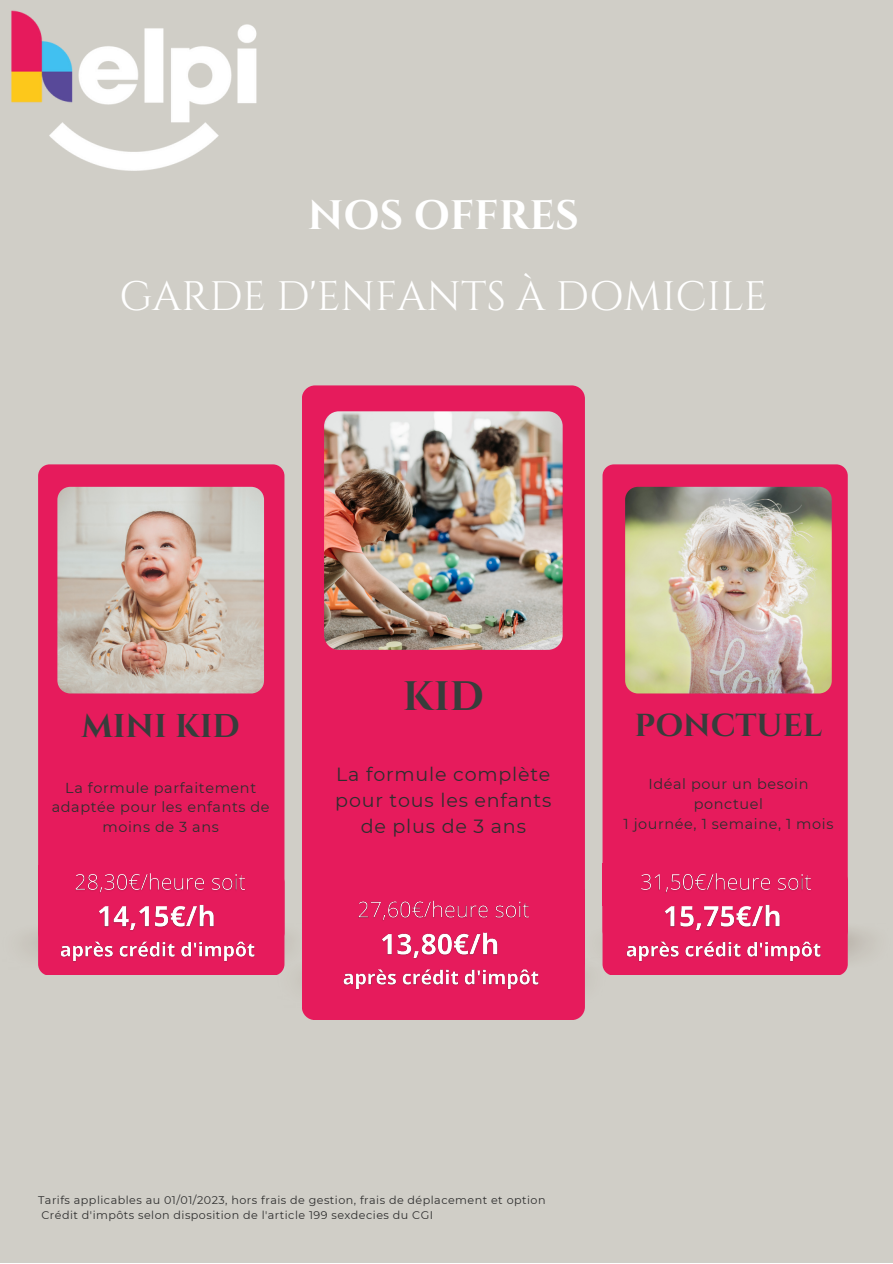
<style>
.page{position:relative;width:893px;height:1264px;background:#fff}
.page>*{position:absolute;margin:0;border:0;box-sizing:border-box;transform-origin:0 0}
.t1{font:41.1px "Cinzel";color:#fff}
.t2{font:700 41.1px "Cinzel";color:#fff}
.t3{font:700 41.1px "Cinzel";color:#373d3b}
.t4{font:700 32.85px "Cinzel";color:#373d3b}
.t5{font:700 31.8px "Cinzel";color:#373d3b}
.t6{font:19.05px/26px "Montserrat";letter-spacing:.04em;color:#2e2e2e;text-align:center}
.t7{font:14.4px/19.6px "Montserrat";letter-spacing:.04em;color:#2e2e2e;text-align:center}
.t8{font:11.1px/14.9px "Montserrat";letter-spacing:.04em;color:#2e2e2e}
</style>
<div class="page">
<div style="left:0;top:0;width:892px;height:1262px;background:#d0cec7"></div>
<img style="left:31px;top:921px;width:254px;height:50px">
<div style="left:38px;top:464px;width:246px;height:511px;background:#e61b5c;border-radius:12px"></div>
<img style="left:57px;top:487px;width:207px;height:206px;border-radius:13px">
<img style="left:603px;top:921px;width:263px;height:50px">
<div style="left:302px;top:385px;width:283px;height:634px;background:#e61b5c;border-radius:13px"></div>
<img style="left:324px;top:411px;width:238px;height:239px;border-radius:15px">
<div style="left:602px;top:464px;width:245px;height:511px;background:#e61b5c;border-radius:11px"></div>
<img style="left:625px;top:487px;width:206px;height:206px;border-radius:13px">
<img style="left:60px;top:873px;width:195px;height:89px">
<img style="left:343px;top:900px;width:196px;height:90px">
<img style="left:626px;top:873px;width:195px;height:89px">
<img style="left:11px;top:10px;width:246px;height:161px">
<h1 class="t2" style="left:308px;top:189px;width:272px">NOS OFFRES</h1>
<h1 class="t1" style="left:119px;top:270px;width:649px">GARDE D'ENFANTS À DOMICILE</h1>
<h1 class="t3" style="left:403px;top:670px;width:82px">KID</h1>
<h2 class="t4" style="left:82px;top:705px;width:160px">MINI KID</h2>
<h3 class="t5" style="left:634px;top:705px;width:189px">PONCTUEL</h3>
<h3 class="t6" style="left:335px;top:761px;width:217px">La formule complète pour tous les enfants de plus de 3 ans</h3>
<p class="t7" style="left:52px;top:777px;width:219px">La formule parfaitement adaptée pour les enfants de moins de 3 ans</p>
<p class="t7" style="left:623px;top:774px;width:211px">Idéal pour un besoin ponctuel<br>1 journée, 1 semaine, 1 mois</p>
<p class="t8" style="left:41px;top:1192px;width:505px;text-indent:-3px">Tarifs applicables au 01/01/2023, hors frais de gestion, frais de déplacement et option<br>Crédit d'impôts selon disposition de l'article 199 sexdecies du CGI</p>
</div>
